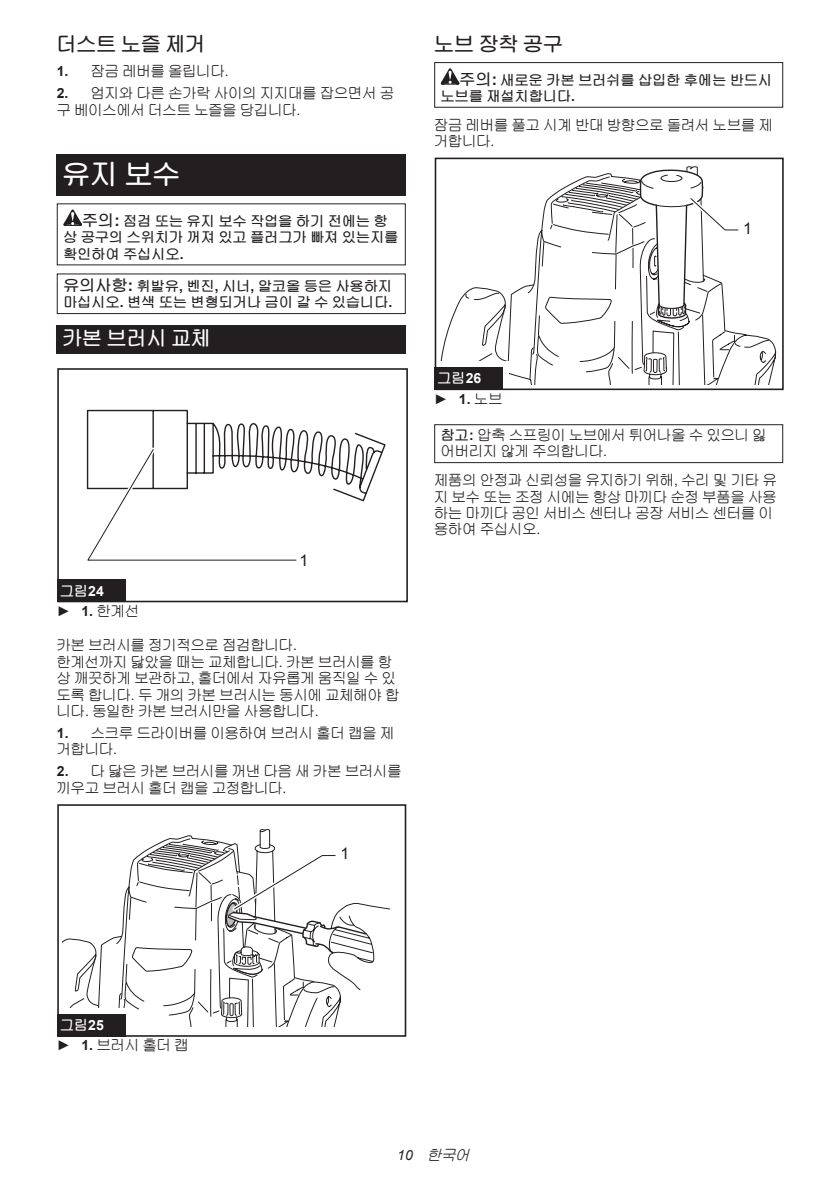
<style>
.page{position:relative;width:840px;height:1191px;background:#fff}
.page>*{position:absolute;margin:0;border:0;box-sizing:border-box;transform-origin:0 0}
.t1{font:700 28px "KRHYR Gothic";color:#fff}
.t2{font:700 20px "KRHYR Gothic";letter-spacing:-.01em;color:#231f20}
.t3{font:700 20px "KRHYR Gothic";letter-spacing:-.01em;color:#fff}
.t4{font:16px "Arial";color:#231f20}
.t5{font:500 14px/16.4px "KRHYR Gothic";letter-spacing:.005em;color:#231f20}
.t6{font:700 14px/16.4px "KRHYR Gothic";letter-spacing:.005em;color:#231f20}
.t7{font:italic 500 14px "KRHYR Gothic";color:#231f20}
.t8{font:700 14px "Arial";color:#231f20}
.t9{font:700 14px "KRHYR Gothic";color:#fff}
.s1{font-family:"Arial";font-weight:700}
.s2{font-family:"Arial";font-weight:400}
.s3{font-size:16px}
.s4{font-family:"Arial";font-size:16px}
.s5{font-family:"Arial"}
.s6{font-weight:700;color:#fff}
.s7{font-family:"Arial";font-weight:700;color:#fff}
.s8{font-weight:400}
.s9{font-family:"KRHYR Gothic";font-weight:500}
.s10{font-weight:700}
</style>
<div class="page">
<div style="left:57px;top:154px;width:348px;height:41px;background:#231f20"></div>
<svg style="left:63px;top:209px;width:19px;height:17px"></svg>
<div style="left:57px;top:273px;width:348px;height:41px;border:1px solid #231f20"></div>
<div style="left:57px;top:325px;width:348px;height:29px;background:#231f20"></div>
<div style="left:57px;top:368px;width:350px;height:234px;border:2px solid #231f20"></div>
<svg style="left:86px;top:409px;width:300px;height:193px"></svg>
<svg style="left:86px;top:444px;width:211px;height:121px"></svg>
<div style="left:57px;top:579px;width:68px;height:23px;background:#231f20"></div>
<div style="left:57px;top:804px;width:349px;height:232px;border:2px solid #231f20"></div>
<svg style="left:75px;top:829px;width:315px;height:207px"></svg>
<div style="left:57px;top:1014px;width:68px;height:22px;background:#231f20"></div>
<svg style="left:440px;top:68px;width:19px;height:17px"></svg>
<div style="left:434px;top:62px;width:348px;height:46px;border:1px solid #231f20"></div>
<svg style="left:440px;top:287px;width:285px;height:97px"></svg>
<div style="left:434px;top:362px;width:74px;height:28px;background:#fff"></div>
<div style="left:434px;top:158px;width:349px;height:232px;border:2px solid #231f20"></div>
<svg style="left:481px;top:166px;width:287px;height:197px"></svg>
<div style="left:434px;top:367px;width:68px;height:23px;background:#231f20"></div>
<div style="left:434px;top:424px;width:348px;height:39px;border:1px solid #231f20"></div>
<h2 class="t2" style="left:57px;top:34px;width:150px">더스트 노즐 제거</h2>
<p class="t5" style="left:57px;top:63px;width:173px"><span class="s1">1.</span> 잠금 레버를 올립니다<span class="s2">.</span></p>
<p class="t5" style="left:57px;top:85px;width:338px"><span class="s1">2.</span> 엄지와 다른 손가락 사이의 지지대를 잡으면서 공 구 베이스에서 더스트 노즐을 당깁니다<span class="s2">.</span></p>
<h1 class="t1" style="left:62px;top:160px;width:120px">유지 보수</h1>
<p class="t6" style="left:63px;top:213px;width:336px;text-indent:19px"><span class="s3">주의</span><span class="s4">:</span> 점검 또는 유지 보수 작업을 하기 전에는 항 상 공구의 스위치가 꺼져 있고 플러그가 빠져 있는지를 확인하여 주십시오<span class="s5">.</span></p>
<p class="t6" style="left:63px;top:278px;width:330px"><span class="s3">유의사항</span><span class="s4">:</span> 휘발유<span class="s5">,</span> 벤진<span class="s5">,</span> 시너<span class="s5">,</span> 알코올 등은 사용하지 마십시오<span class="s5">.</span> 변색 또는 변형되거나 금이 갈 수 있습니다<span class="s5">.</span></p>
<h2 class="t3" style="left:62px;top:328px;width:150px">카본 브러시 교체</h2>
<p class="t4" style="left:299px;top:550px;width:10px">1</p>
<p class="t5" style="left:57px;top:580px;width:84px;line-height:20.2px"><span class="s6">그림</span><span class="s7">24<br></span><span class="s2">►</span> <span class="s1">1.</span> 한계선</p>
<p class="t5" style="left:57px;top:637px;width:344px">카본 브러시를 정기적으로 점검합니다<span class="s2">.<br></span>한계선까지 닳았을 때는 교체합니다<span class="s2">.</span> 카본 브러시를 항 상 깨끗하게 보관하고<span class="s2">,</span> 홀더에서 자유롭게 움직일 수 있 도록 합니다<span class="s2">.</span> 두 개의 카본 브러시는 동시에 교체해야 합 니다<span class="s2">.</span> 동일한 카본 브러시만을 사용합니다<span class="s2">.</span></p>
<p class="t5" style="left:57px;top:725px;width:338px"><span class="s1">1.</span> 스크루 드라이버를 이용하여 브러시 홀더 캡을 제 거합니다<span class="s2">.</span></p>
<p class="t5" style="left:57px;top:763px;width:346px"><span class="s1">2.</span> 다 닳은 카본 브러시를 꺼낸 다음 새 카본 브러시를 끼우고 브러시 홀더 캡을 고정합니다<span class="s2">.</span></p>
<p class="t4" style="left:340px;top:842px;width:10px">1</p>
<h2 class="t2" style="left:434px;top:34px;width:130px">노브 장착 공구</h2>
<p class="t6" style="left:440px;top:71px;width:333px;text-indent:19px"><span class="s3">주의</span><span class="s4">:</span> 새로운 카본 브러쉬를 삽입한 후에는 반드시 노브를 재설치합니다<span class="s5">.</span></p>
<p class="t5" style="left:434px;top:117px;width:340px">잠금 레버를 풀고 시계 반대 방향으로 돌려서 노브를 제 거합니다<span class="s2">.</span></p>
<p class="t4" style="left:742px;top:217px;width:10px">1</p>
<p class="t9" style="left:437px;top:371px;width:45px">그림<span class="s5">26</span></p>
<p class="t8" style="left:434px;top:389px;width:70px"><span class="s8">►</span> 1. <span class="s9">노브</span></p>
<p class="t5" style="left:440px;top:427px;width:327px"><span class="s10">참고</span><span class="s1">:</span> 압축 스프링이 노브에서 튀어나올 수 있으니 잃 어버리지 않게 주의합니다<span class="s2">.</span></p>
<p class="t5" style="left:434px;top:472px;width:344px">제품의 안정과 신뢰성을 유지하기 위해<span class="s2">,</span> 수리 및 기타 유 지 보수 또는 조정 시에는 항상 마끼다 순정 부품을 사용 하는 마끼다 공인 서비스 센터나 공장 서비스 센터를 이 용하여 주십시오<span class="s2">.</span></p>
<p class="t5" style="left:57px;top:1015px;width:133px;line-height:20.2px"><span class="s6">그림</span><span class="s7">25<br></span><span class="s2">►</span> <span class="s1">1.</span> 브러시 홀더 캡</p>
<p class="t7" style="left:397px;top:1148px;width:77px"><span class="s2">10</span> 한국어</p>
</div>
